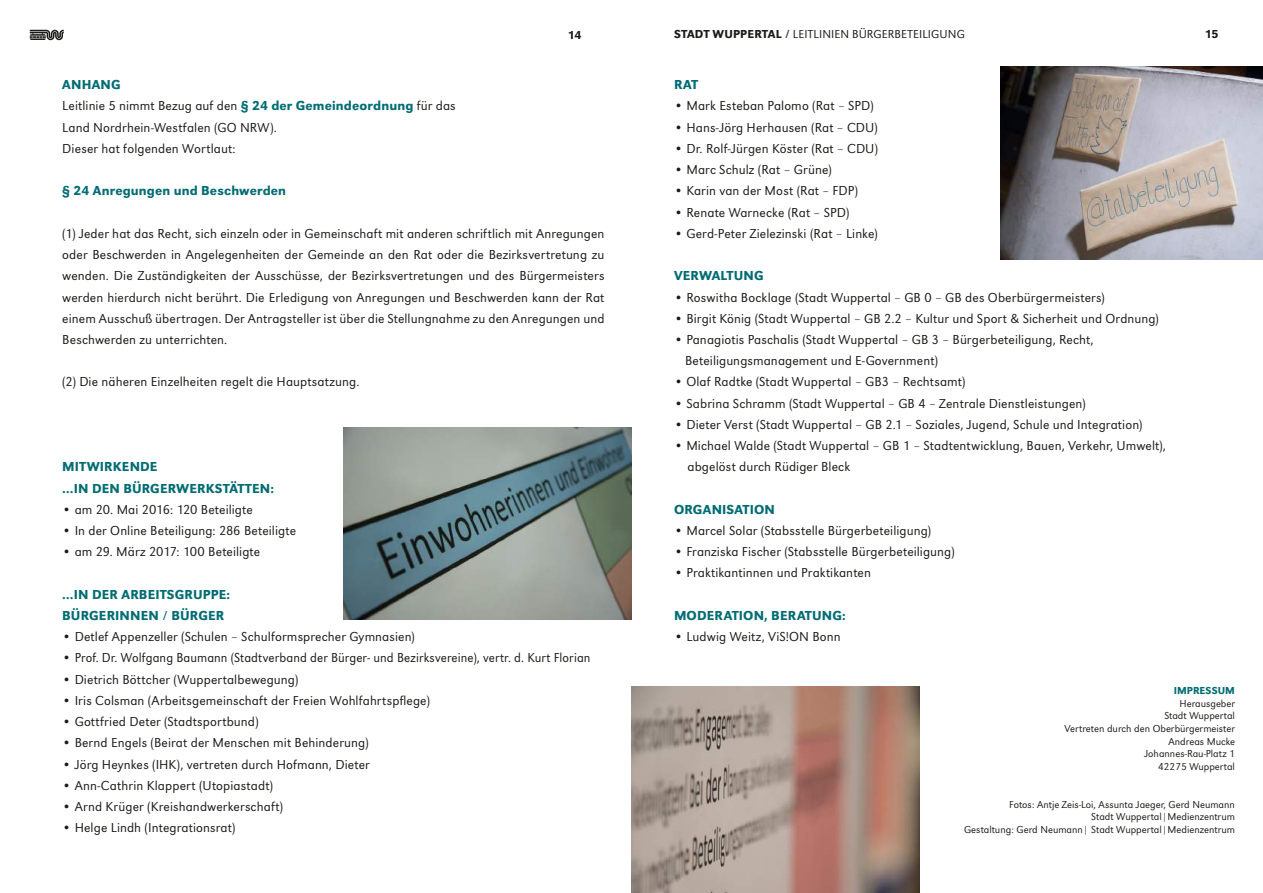
<style>
.page{position:relative;width:1263px;height:893px;background:#fff}
.page>*{position:absolute;margin:0;border:0;box-sizing:border-box;transform-origin:0 0}
.t1{font:300 13.5px/21.1px "URW Grotesk";letter-spacing:.01em;color:#1a1a18}
.t2{font:500 13.5px/21.3px "URW Grotesk";letter-spacing:.01em;color:#006c73}
.t3{font:300 12px "URW Grotesk";letter-spacing:.005em;color:#1a1a18}
.t4{font:500 12px "URW Grotesk";color:#1a1a18}
.t5{font:300 10.5px/12.6px "URW Grotesk";color:#1a1a18;text-align:right}
.t6{font:500 10.5px "URW Grotesk";color:#006c73}
.s1{font-weight:500}
.s2{font-weight:500;color:#006c73}
</style>
<div class="page">
<svg style="left:30px;top:30px;width:34px;height:10px"></svg>
<img style="left:343px;top:428px;width:288px;height:192px">
<img style="left:1000px;top:67px;width:263px;height:192px">
<img style="left:631px;top:687px;width:288px;height:206px">
<p class="t4" style="left:568px;top:28px;width:15px">14</p>
<p class="t3" style="left:674px;top:27px;width:292px"><span class="s1">STADT WUPPERTAL /</span> LEITLINIEN BÜRGERBETEILIGUNG</p>
<p class="t4" style="left:1205px;top:27px;width:15px">15</p>
<p class="t1" style="left:62px;top:74px;width:395px"><span class="s2">ANHANG<br></span>Leitlinie 5 nimmt Bezug auf den <span class="s2">§ 24 der Gemeindeordnung</span> für das Land Nordrhein-Westfalen (GO NRW).<br>Dieser hat folgenden Wortlaut:</p>
<p class="t2" style="left:62px;top:180px;width:225px">§ 24 Anregungen und Beschwerden</p>
<p class="t1" style="left:62px;top:223px;width:544px;text-align:justify">(1) Jeder hat das Recht, sich einzeln oder in Gemeinschaft mit anderen schriftlich mit Anregungen oder Beschwerden in Angelegenheiten der Gemeinde an den Rat oder die Bezirksvertretung zu wenden. Die Zuständigkeiten der Ausschüsse, der Bezirksvertretungen und des Bürgermeisters werden hierdurch nicht berührt. Die Erledigung von Anregungen und Beschwerden kann der Rat einem Ausschuß übertragen. Der Antragsteller ist über die Stellungnahme zu den Anregungen und Beschwerden zu unterrichten.</p>
<p class="t1" style="left:62px;top:371px;width:299px">(2) Die näheren Einzelheiten regelt die Hauptsatzung.</p>
<p class="t2" style="left:62px;top:456px;width:213px">MITWIRKENDE<br>…IN DEN BÜRGERWERKSTÄTTEN:</p>
<p class="t1" style="left:62px;top:499px;width:192px">• am 20. Mai 2016: 120 Beteiligte</p>
<p class="t1" style="left:62px;top:520px;width:235px">• In der Online Beteiligung: 286 Beteiligte</p>
<p class="t1" style="left:62px;top:541px;width:199px">• am 29. März 2017: 100 Beteiligte</p>
<p class="t2" style="left:62px;top:583px;width:169px">…IN DER ARBEITSGRUPPE:<br>BÜRGERINNEN / BÜRGER</p>
<p class="t1" style="left:62px;top:626px;width:354px">• Detlef Appenzeller (Schulen – Schulformsprecher Gymnasien)</p>
<p class="t1" style="left:62px;top:647px;width:530px">• Prof. Dr. Wolfgang Baumann (Stadtverband der Bürger- und Bezirksvereine), vertr. d. Kurt Florian</p>
<p class="t1" style="left:62px;top:669px;width:238px">• Dietrich Böttcher (Wuppertalbewegung)</p>
<p class="t1" style="left:62px;top:690px;width:369px">• Iris Colsman (Arbeitsgemeinschaft der Freien Wohlfahrtspflege)</p>
<p class="t1" style="left:62px;top:711px;width:198px">• Gottfried Deter (Stadtsportbund)</p>
<p class="t1" style="left:62px;top:732px;width:308px">• Bernd Engels (Beirat der Menschen mit Behinderung)</p>
<p class="t1" style="left:62px;top:753px;width:309px">• Jörg Heynkes (IHK), vertreten durch Hofmann, Dieter</p>
<p class="t1" style="left:62px;top:775px;width:212px">• Ann-Cathrin Klappert (Utopiastadt)</p>
<p class="t1" style="left:62px;top:796px;width:222px">• Arnd Krüger (Kreishandwerkerschaft)</p>
<p class="t1" style="left:62px;top:817px;width:175px">• Helge Lindh (Integrationsrat)</p>
<p class="t2" style="left:674px;top:74px;width:26px">RAT</p>
<p class="t1" style="left:674px;top:96px;width:201px">• Mark Esteban Palomo (Rat – SPD)</p>
<p class="t1" style="left:674px;top:117px;width:205px">• Hans-Jörg Herhausen (Rat – CDU)</p>
<p class="t1" style="left:674px;top:138px;width:206px">• Dr. Rolf-Jürgen Köster (Rat – CDU)</p>
<p class="t1" style="left:674px;top:159px;width:159px">• Marc Schulz (Rat – Grüne)</p>
<p class="t1" style="left:674px;top:180px;width:185px">• Karin van der Most (Rat – FDP)</p>
<p class="t1" style="left:674px;top:202px;width:177px">• Renate Warnecke (Rat – SPD)</p>
<p class="t1" style="left:674px;top:223px;width:205px">• Gerd-Peter Zielezinski (Rat – Linke)</p>
<p class="t2" style="left:674px;top:265px;width:91px">VERWALTUNG</p>
<p class="t1" style="left:674px;top:287px;width:432px">• Roswitha Bocklage (Stadt Wuppertal – GB 0 – GB des Oberbürgermeisters)</p>
<p class="t1" style="left:674px;top:308px;width:486px">• Birgit König (Stadt Wuppertal – GB 2.2 – Kultur und Sport &amp; Sicherheit und Ordnung)</p>
<p class="t1" style="left:685px;top:329px;width:410px;text-indent:-11px">• Panagiotis Paschalis (Stadt Wuppertal – GB 3 – Bürgerbeteiligung, Recht,<br>Beteiligungsmanagement und E-Government)</p>
<p class="t1" style="left:674px;top:371px;width:293px">• Olaf Radtke (Stadt Wuppertal – GB3 – Rechtsamt)</p>
<p class="t1" style="left:674px;top:393px;width:413px">• Sabrina Schramm (Stadt Wuppertal – GB 4 – Zentrale Dienstleistungen)</p>
<p class="t1" style="left:674px;top:414px;width:470px">• Dieter Verst (Stadt Wuppertal – GB 2.1 – Soziales, Jugend, Schule und Integration)</p>
<p class="t1" style="left:687px;top:435px;width:480px;text-indent:-14px">• Michael Walde (Stadt Wuppertal – GB 1 – Stadtentwicklung, Bauen, Verkehr, Umwelt), abgelöst durch Rüdiger Bleck</p>
<p class="t2" style="left:674px;top:499px;width:102px">ORGANISATION</p>
<p class="t1" style="left:674px;top:520px;width:259px">• Marcel Solar (Stabsstelle Bürgerbeteiligung)</p>
<p class="t1" style="left:674px;top:541px;width:282px">• Franziska Fischer (Stabsstelle Bürgerbeteiligung)</p>
<p class="t1" style="left:674px;top:562px;width:199px">• Praktikantinnen und Praktikanten</p>
<p class="t2" style="left:674px;top:605px;width:173px">MODERATION, BERATUNG:</p>
<p class="t1" style="left:674px;top:626px;width:168px">• Ludwig Weitz, ViS!ON Bonn</p>
<p class="t6" style="left:1174px;top:684px;width:63px">IMPRESSUM</p>
<p class="t5" style="left:1064px;top:697px;width:172px">Herausgeber<br>Stadt Wuppertal<br>Vertreten durch den Oberbürgermeister<br>Andreas Mucke<br>Johannes-Rau-Platz 1<br>42275 Wuppertal</p>
<p class="t5" style="left:964px;top:798px;width:272px">Fotos: Antje Zeis-Loi, Assunta Jaeger, Gerd Neumann<br>Stadt Wuppertal|Medienzentrum<br>Gestaltung: Gerd Neumann| Stadt Wuppertal|Medienzentrum</p>
</div>
